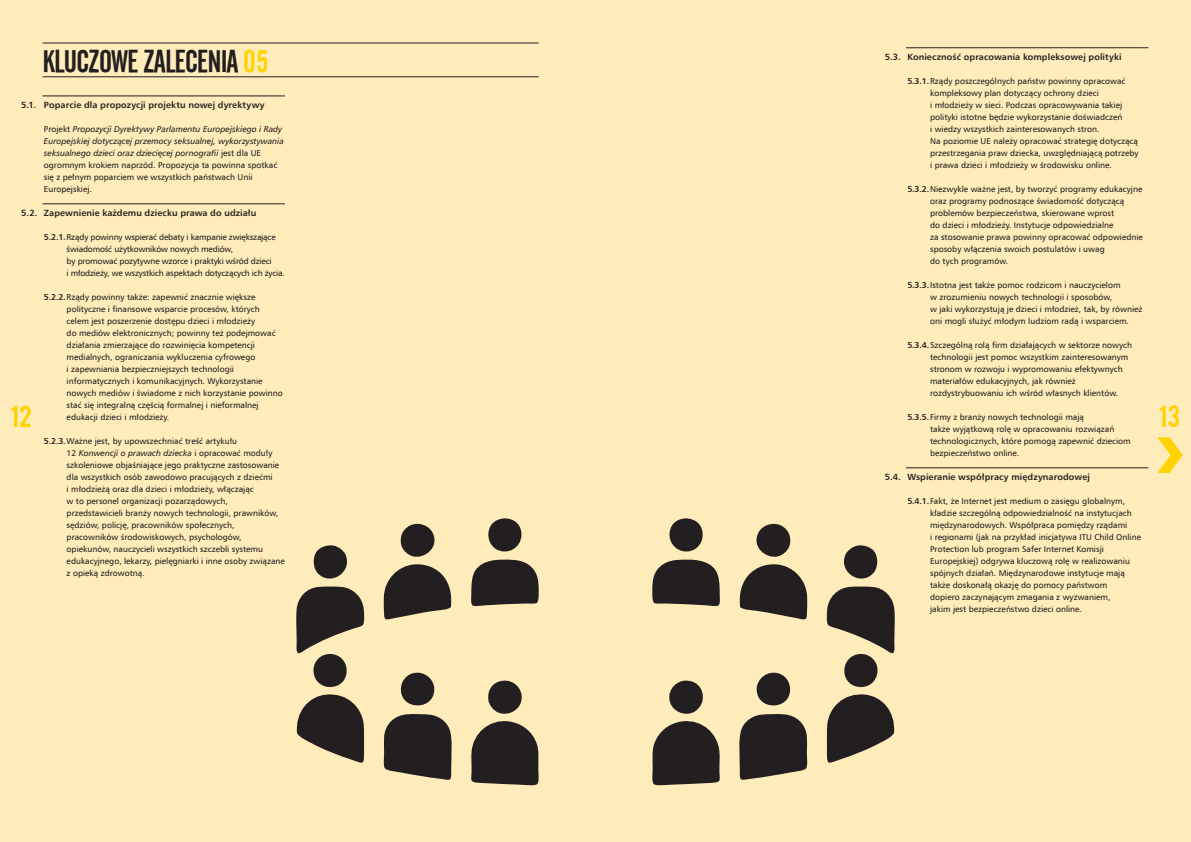
<style>
.page{position:relative;width:1191px;height:842px;background:#fff}
.page>*{position:absolute;margin:0;border:0;box-sizing:border-box;transform-origin:0 0}
.t1{font:31px "Alternate Gothic No 2 EU";letter-spacing:-.03em;color:#231f20}
.t2{font:24px "Bebas";color:#ffd200}
.t3{font:700 9px "Humnst 777 EU";letter-spacing:.01em;color:#231f20}
.t4{font:8.5px/12px "Humnst 777 EU";color:#231f20}
.t5{font:italic 8.5px/12px "Humnst 777 EU";color:#231f20}
.t6{font:8.5px/12px "Humnst 777 EU";letter-spacing:-.02em;color:#231f20}
.s1{color:#ffd200}
.s2{font-style:normal}
.s3{font-weight:700}
.s4{font-style:italic}
</style>
<div class="page">
<div style="left:0;top:0;width:595px;height:842px;background:#ffecbb"></div>
<div style="left:595px;top:0;width:596px;height:842px;background:#ffecbb"></div>
<hr style="left:43px;top:43px;width:496px;height:1px;background:#231f20">
<hr style="left:43px;top:77px;width:496px;height:1px;background:#231f20">
<hr style="left:43px;top:96px;width:242px;height:1px;background:#231f20">
<hr style="left:43px;top:204px;width:242px;height:1px;background:#231f20">
<hr style="left:906px;top:48px;width:242px;height:1px;background:#231f20">
<hr style="left:906px;top:468px;width:242px;height:1px;background:#231f20">
<svg style="left:296px;top:545px;width:69px;height:218px"></svg>
<svg style="left:383px;top:672px;width:69px;height:108px"></svg>
<svg style="left:384px;top:523px;width:68px;height:97px"></svg>
<svg style="left:471px;top:680px;width:68px;height:106px"></svg>
<svg style="left:471px;top:518px;width:68px;height:89px"></svg>
<svg style="left:826px;top:545px;width:69px;height:218px"></svg>
<svg style="left:739px;top:672px;width:69px;height:108px"></svg>
<svg style="left:739px;top:523px;width:68px;height:97px"></svg>
<svg style="left:652px;top:680px;width:68px;height:106px"></svg>
<svg style="left:652px;top:518px;width:68px;height:89px"></svg>
<svg style="left:1157px;top:437px;width:25px;height:36px"></svg>
<h1 class="t1" style="left:43px;top:44px;width:227px">KLUCZOWE ZALECENIA <span class="s1">05</span></h1>
<p class="t3" style="left:21px;top:99px;width:245px">5.1. Poparcie dla propozycji projektu nowej dyrektywy</p>
<p class="t5" style="left:44px;top:123px;width:241px"><span class="s2">Projekt</span> Propozycji Dyrektywy Parlamentu Europejskiego i Rady Europejskiej dotyczącej przemocy seksualnej, wykorzystywania seksualnego dzieci oraz dziecięcej pornografii <span class="s2">jest dla UE ogromnym krokiem naprzód. Propozycja ta powinna spotkać się z pełnym poparciem we wszystkich państwach Unii Europejskiej.</span></p>
<p class="t3" style="left:21px;top:207px;width:237px">5.2. Zapewnienie każdemu dziecku prawa do udziału</p>
<p class="t6" style="left:67px;top:231px;width:220px;text-indent:-23px"><span class="s3">5.2.1.</span> Rządy powinny wspierać debaty i kampanie zwiększające świadomość użytkowników nowych mediów,<br>by promować pozytywne wzorce i praktyki wśród dzieci<br>i młodzieży, we wszystkich aspektach dotyczących ich życia.</p>
<p class="t4" style="left:67px;top:291px;width:218px;text-indent:-23px"><span class="s3">5.2.2.</span> Rządy powinny także: zapewnić znacznie większe polityczne i finansowe wsparcie procesów, których celem jest poszerzenie dostępu dzieci i młodzieży<br>do mediów elektronicznych; powinny też podejmować działania zmierzające do rozwinięcia kompetencji medialnych, ograniczania wykluczenia cyfrowego<br>i zapewniania bezpieczniejszych technologii informatycznych i komunikacyjnych. Wykorzystanie nowych mediów i świadome z nich korzystanie powinno stać się integralną częścią formalnej i nieformalnej edukacji dzieci i młodzieży.</p>
<p class="t4" style="left:67px;top:435px;width:220px;text-indent:-23px"><span class="s3">5.2.3.</span> Ważne jest, by upowszechniać treść artykułu<br>12 <span class="s4">Konwencji o prawach dziecka</span> i opracować moduły szkoleniowe objaśniające jego praktyczne zastosowanie dla wszystkich osób zawodowo pracujących z dziećmi<br>i młodzieżą oraz dla dzieci i młodzieży, włączając<br>w to personel organizacji pozarządowych, przedstawicieli branży nowych technologii, prawników, sędziów, policję, pracowników społecznych, pracowników środowiskowych, psychologów, opiekunów, nauczycieli wszystkich szczebli systemu edukacyjnego, lekarzy, pielęgniarki i inne osoby związane z opieką zdrowotną.</p>
<p class="t3" style="left:884px;top:51px;width:238px">5.3. Konieczność opracowania kompleksowej polityki</p>
<p class="t4" style="left:930px;top:75px;width:210px;text-indent:-23px"><span class="s3">5.3.1.</span> Rządy poszczególnych państw powinny opracować kompleksowy plan dotyczący ochrony dzieci<br>i młodzieży w sieci. Podczas opracowywania takiej polityki istotne będzie wykorzystanie doświadczeń<br>i wiedzy wszystkich zainteresowanych stron.<br>Na poziomie UE należy opracować strategię dotyczącą przestrzegania praw dziecka, uwzględniającą potrzeby i prawa dzieci i młodzieży w środowisku online.</p>
<p class="t4" style="left:930px;top:183px;width:214px;text-indent:-23px"><span class="s3">5.3.2.</span> Niezwykle ważne jest, by tworzyć programy edukacyjne oraz programy podnoszące świadomość dotyczącą problemów bezpieczeństwa, skierowane wprost<br>do dzieci i młodzieży. Instytucje odpowiedzialne<br>za stosowanie prawa powinny opracować odpowiednie sposoby włączenia swoich postulatów i uwag<br>do tych programów.</p>
<p class="t4" style="left:930px;top:279px;width:214px;text-indent:-23px"><span class="s3">5.3.3.</span> Istotna jest także pomoc rodzicom i nauczycielom<br>w zrozumieniu nowych technologii i sposobów,<br>w jaki wykorzystują je dzieci i młodzież, tak, by również oni mogli służyć młodym ludziom radą i wsparciem.</p>
<p class="t4" style="left:930px;top:339px;width:203px;text-indent:-23px"><span class="s3">5.3.4.</span> Szczególną rolą firm działających w sektorze nowych technologii jest pomoc wszystkim zainteresowanym stronom w rozwoju i wypromowaniu efektywnych materiałów edukacyjnych, jak również rozdystrybuowaniu ich wśród własnych klientów.</p>
<p class="t4" style="left:930px;top:411px;width:202px;text-indent:-23px"><span class="s3">5.3.5.</span> Firmy z branży nowych technologii mają<br>także wyjątkową rolę w opracowaniu rozwiązań technologicznych, które pomogą zapewnić dzieciom bezpieczeństwo online.</p>
<p class="t3" style="left:884px;top:471px;width:207px">5.4. Wspieranie współpracy międzynarodowej</p>
<p class="t4" style="left:930px;top:495px;width:212px;text-indent:-23px"><span class="s3">5.4.1.</span> Fakt, że Internet jest medium o zasięgu globalnym, kładzie szczególną odpowiedzialność na instytucjach międzynarodowych. Współpraca pomiędzy rządami<br>i regionami (jak na przykład inicjatywa ITU Child Online Protection lub program Safer Internet Komisji Europejskiej) odgrywa kluczową rolę w realizowaniu spójnych działań. Międzynarodowe instytucje mają także doskonałą okazję do pomocy państwom<br>dopiero zaczynającym zmagania z wyzwaniem,<br>jakim jest bezpieczeństwo dzieci online.</p>
<h2 class="t2" style="left:10px;top:399px;width:23px">12</h2>
<h2 class="t2" style="left:1159px;top:399px;width:23px">13</h2>
</div>
